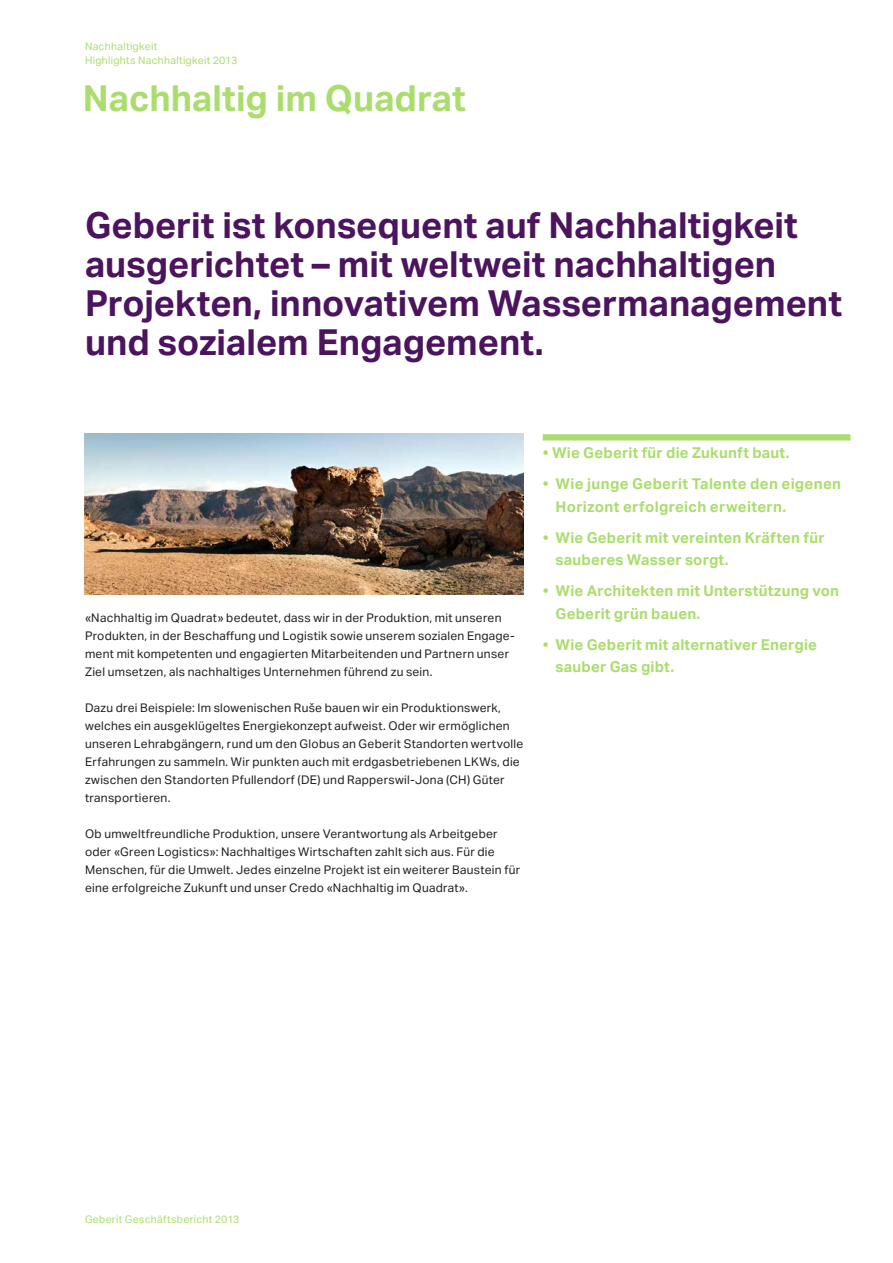
<style>
.page{position:relative;width:893px;height:1263px;background:#fff}
.page>*{position:absolute;margin:0;border:0;box-sizing:border-box;transform-origin:0 0}
.t1{font:700 36px/39px "Aktiv Grotesk Geberit";color:#4c145e}
.t2{font:700 36px "Aktiv Grotesk Geberit";color:#aadd6d}
.t3{font:700 15px/22.5px "Aktiv Grotesk Geberit";letter-spacing:.015em;color:#aadd6d}
.t4{font:12px/18px "Aktiv Grotesk Geberit";letter-spacing:.025em;color:#231f20}
.t5{font:10.5px/13.5px "Aktiv Grotesk Geberit";letter-spacing:.03em;color:#aadd6d}
</style>
<div class="page">
<div style="left:543px;top:434px;width:307px;height:6px;background:#aadd6d"></div>
<img style="left:84px;top:434px;width:440px;height:160px">
<p class="t5" style="left:85px;top:39px;width:154px">Nachhaltigkeit<br>Highlights Nachhaltigkeit 2013</p>
<h1 class="t2" style="left:83px;top:76px;width:384px">Nachhaltig im Quadrat</h1>
<h1 class="t1" style="left:85px;top:205px;width:758px">Geberit ist konsequent auf Nachhaltigkeit ausgerichtet – mit weltweit nachhaltigen Projekten, innovativem Wassermanagement und sozialem Engagement.</h1>
<p class="t4" style="left:85px;top:609px;width:431px">«Nachhaltig im Quadrat» bedeutet, dass wir in der Produktion, mit unseren Produkten, in der Beschaffung und Logistik sowie unserem sozialen Engage&shy;ment mit kompetenten und engagierten Mitarbeitenden und Partnern unser Ziel umsetzen, als nachhaltiges Unternehmen führend zu sein.</p>
<p class="t4" style="left:85px;top:699px;width:440px">Dazu drei Beispiele: Im slowenischen Ruše bauen wir ein Produktionswerk, welches ein ausgeklügeltes Energiekonzept aufweist. Oder wir ermöglichen unseren Lehrabgängern, rund um den Globus an Geberit Standorten wertvolle Erfahrungen zu sammeln. Wir punkten auch mit erdgasbetriebenen LKWs, die zwischen den Standorten Pfullendorf (DE) und Rapperswil-Jona (CH) Güter transportieren.</p>
<p class="t4" style="left:85px;top:825px;width:437px">Ob umweltfreundliche Produktion, unsere Verantwortung als Arbeitgeber oder «Green Logistics»: Nachhaltiges Wirtschaften zahlt sich aus. Für die Menschen, für die Umwelt. Jedes einzelne Projekt ist ein weiterer Baustein für eine erfolgreiche Zukunft und unser Credo «Nachhaltig im Quadrat».</p>
<p class="t3" style="left:543px;top:441px;width:248px">• Wie Geberit für die Zukunft baut.</p>
<p class="t3" style="left:556px;top:472px;width:287px;text-indent:-13px">• Wie junge Geberit Talente den eigenen<br>Horizont erfolgreich erweitern.</p>
<p class="t3" style="left:556px;top:526px;width:271px;text-indent:-13px">• Wie Geberit mit vereinten Kräften für sauberes Wasser sorgt.</p>
<p class="t3" style="left:556px;top:579px;width:285px;text-indent:-13px">• Wie Architekten mit Unterstützung von<br>Geberit grün bauen.</p>
<p class="t3" style="left:556px;top:633px;width:263px;text-indent:-13px">• Wie Geberit mit alternativer Energie sauber Gas gibt.</p>
<p class="t5" style="left:85px;top:1212px;width:156px">Geberit Geschäftsbericht 2013</p>
</div>
